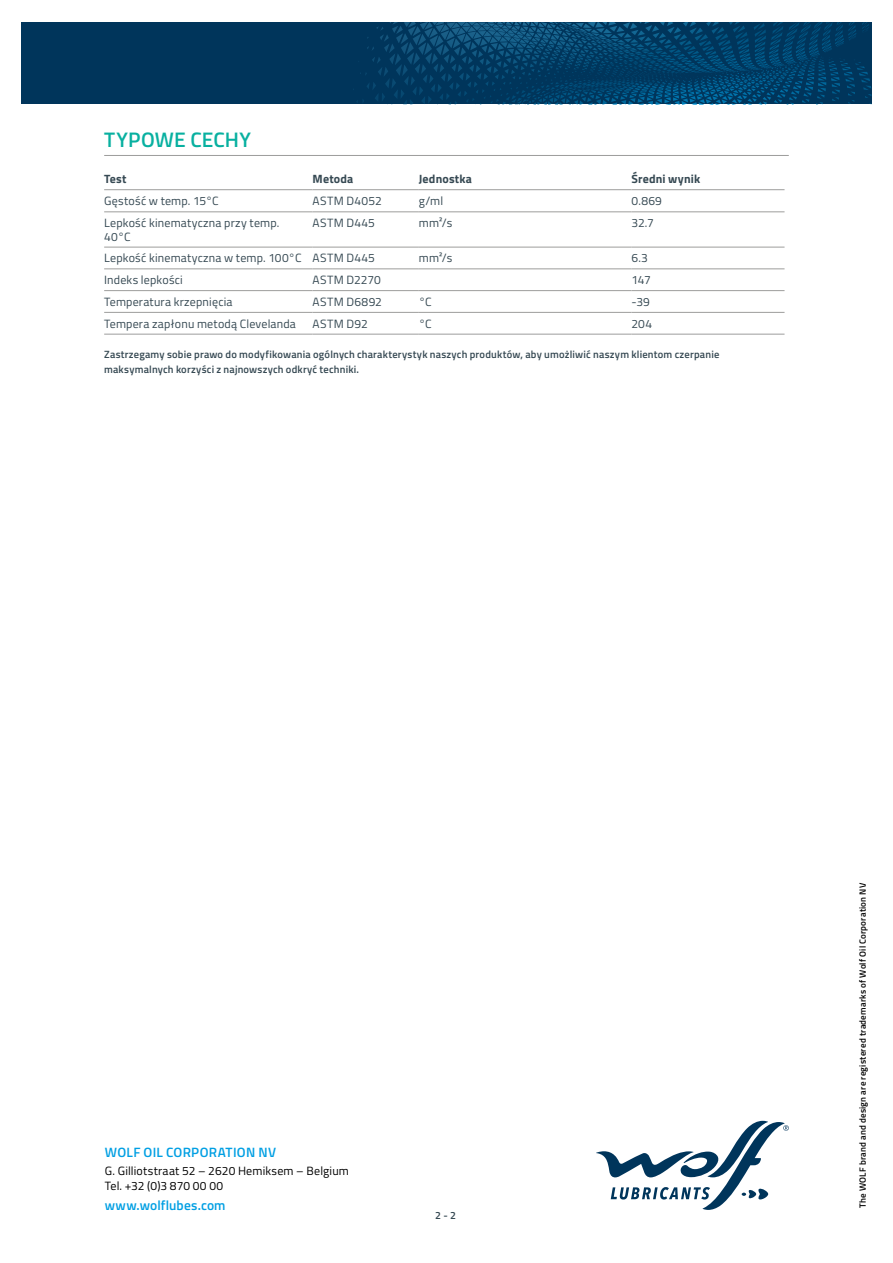
<style>
.page{position:relative;width:893px;height:1263px;background:#fff}
.page>*{position:absolute;margin:0;border:0;box-sizing:border-box;transform-origin:0 0}
.t1{font:600 21px "Titillium";letter-spacing:.01em;color:#08b0a0}
.t2{font:600 13.5px "Titillium";letter-spacing:.015em;color:#009fe3}
.t3{font:12px/13.5px "Titillium";letter-spacing:.015em;color:#364953}
.t4{font:12px/14.4px "Titillium";letter-spacing:.015em;color:#000}
.t5{font:700 12px "Titillium";letter-spacing:.015em;color:#364953}
.t6{font:600 10.5px/15px "Titillium";letter-spacing:.02em;color:#364953}
.t7{font:600 9px "Titillium";letter-spacing:.025em;color:#000}
</style>
<div class="page">
<svg style="left:596px;top:1121px;width:193px;height:89px"></svg>
<svg style="left:21px;top:22px;width:851px;height:82px;background:#013b62"></svg>
<hr style="left:104px;top:155px;width:685px;height:1px;background:#9d9d9c">
<hr style="left:104px;top:189px;width:209px;height:1px;background:#9d9d9c">
<hr style="left:313px;top:189px;width:106px;height:1px;background:#9d9d9c">
<hr style="left:419px;top:189px;width:212px;height:1px;background:#9d9d9c">
<hr style="left:631px;top:189px;width:153px;height:1px;background:#9d9d9c">
<hr style="left:104px;top:211px;width:209px;height:1px;background:#9d9d9c">
<hr style="left:313px;top:211px;width:106px;height:1px;background:#9d9d9c">
<hr style="left:419px;top:211px;width:212px;height:1px;background:#9d9d9c">
<hr style="left:631px;top:211px;width:153px;height:1px;background:#9d9d9c">
<hr style="left:104px;top:247px;width:209px;height:1px;background:#9d9d9c">
<hr style="left:313px;top:247px;width:106px;height:1px;background:#9d9d9c">
<hr style="left:419px;top:247px;width:212px;height:1px;background:#9d9d9c">
<hr style="left:631px;top:247px;width:153px;height:1px;background:#9d9d9c">
<hr style="left:104px;top:268px;width:209px;height:1px;background:#9d9d9c">
<hr style="left:313px;top:268px;width:106px;height:1px;background:#9d9d9c">
<hr style="left:419px;top:268px;width:212px;height:1px;background:#9d9d9c">
<hr style="left:631px;top:268px;width:153px;height:1px;background:#9d9d9c">
<hr style="left:104px;top:290px;width:209px;height:1px;background:#9d9d9c">
<hr style="left:313px;top:290px;width:106px;height:1px;background:#9d9d9c">
<hr style="left:419px;top:290px;width:212px;height:1px;background:#9d9d9c">
<hr style="left:631px;top:290px;width:153px;height:1px;background:#9d9d9c">
<hr style="left:104px;top:312px;width:209px;height:1px;background:#9d9d9c">
<hr style="left:313px;top:312px;width:106px;height:1px;background:#9d9d9c">
<hr style="left:419px;top:312px;width:212px;height:1px;background:#9d9d9c">
<hr style="left:631px;top:312px;width:153px;height:1px;background:#9d9d9c">
<hr style="left:104px;top:334px;width:209px;height:1px;background:#9d9d9c">
<hr style="left:313px;top:334px;width:106px;height:1px;background:#9d9d9c">
<hr style="left:419px;top:334px;width:212px;height:1px;background:#9d9d9c">
<hr style="left:631px;top:334px;width:153px;height:1px;background:#9d9d9c">
<h1 class="t1" style="left:104px;top:124px;width:148px">TYPOWE CECHY</h1>
<p class="t5" style="left:104px;top:170px;width:24px">Test</p>
<p class="t5" style="left:313px;top:170px;width:42px">Metoda</p>
<p class="t5" style="left:419px;top:170px;width:55px">Jednostka</p>
<p class="t5" style="left:631px;top:170px;width:70px">Średni wynik</p>
<p class="t3" style="left:104px;top:194px;width:116px">Gęstość w temp. 15°C</p>
<p class="t3" style="left:313px;top:194px;width:71px">ASTM D4052</p>
<p class="t3" style="left:419px;top:194px;width:26px">g/ml</p>
<p class="t3" style="left:631px;top:194px;width:32px">0.869</p>
<p class="t3" style="left:104px;top:216px;width:177px">Lepkość kinematyczna przy temp.<br>40°C</p>
<p class="t3" style="left:313px;top:216px;width:64px">ASTM D445</p>
<p class="t3" style="left:419px;top:216px;width:35px">mm²/s</p>
<p class="t3" style="left:631px;top:216px;width:24px">32.7</p>
<p class="t3" style="left:104px;top:251px;width:272px">Lepkość kinematyczna w temp. 100°C ASTM D445</p>
<p class="t3" style="left:419px;top:251px;width:35px">mm²/s</p>
<p class="t3" style="left:631px;top:251px;width:18px">6.3</p>
<p class="t3" style="left:104px;top:273px;width:80px">Indeks lepkości</p>
<p class="t3" style="left:313px;top:273px;width:70px">ASTM D2270</p>
<p class="t3" style="left:631px;top:273px;width:21px">147</p>
<p class="t3" style="left:104px;top:294px;width:130px">Temperatura krzepnięcia</p>
<p class="t3" style="left:313px;top:294px;width:71px">ASTM D6892</p>
<p class="t3" style="left:419px;top:294px;width:14px">°C</p>
<p class="t3" style="left:631px;top:294px;width:20px">-39</p>
<p class="t3" style="left:104px;top:316px;width:193px">Tempera zapłonu metodą Clevelanda</p>
<p class="t3" style="left:313px;top:316px;width:57px">ASTM D92</p>
<p class="t3" style="left:419px;top:316px;width:14px">°C</p>
<p class="t3" style="left:631px;top:316px;width:22px">204</p>
<p class="t6" style="left:104px;top:346px;width:617px">Zastrzegamy sobie prawo do modyfikowania ogólnych charakterystyk naszych produktów, aby umożliwić naszym klientom czerpanie maksymalnych korzyści z najnowszych odkryć techniki.</p>
<p class="t2" style="left:105px;top:1142px;width:173px">WOLF OIL CORPORATION NV</p>
<p class="t4" style="left:105px;top:1163px;width:246px">G. Gilliotstraat 52 – 2620 Hemiksem – Belgium<br>Tel. +32 (0)3 870 00 00</p>
<p class="t2" style="left:105px;top:1195px;width:122px">www.wolflubes.com</p>
<p class="t6" style="left:435px;top:1207px;width:22px">2 - 2</p>
<p class="t7" style="left:856px;top:1208px;width:326px;rotate:-90deg">The WOLF brand and design are registered trademarks of Wolf Oil Corporation NV</p>
</div>
